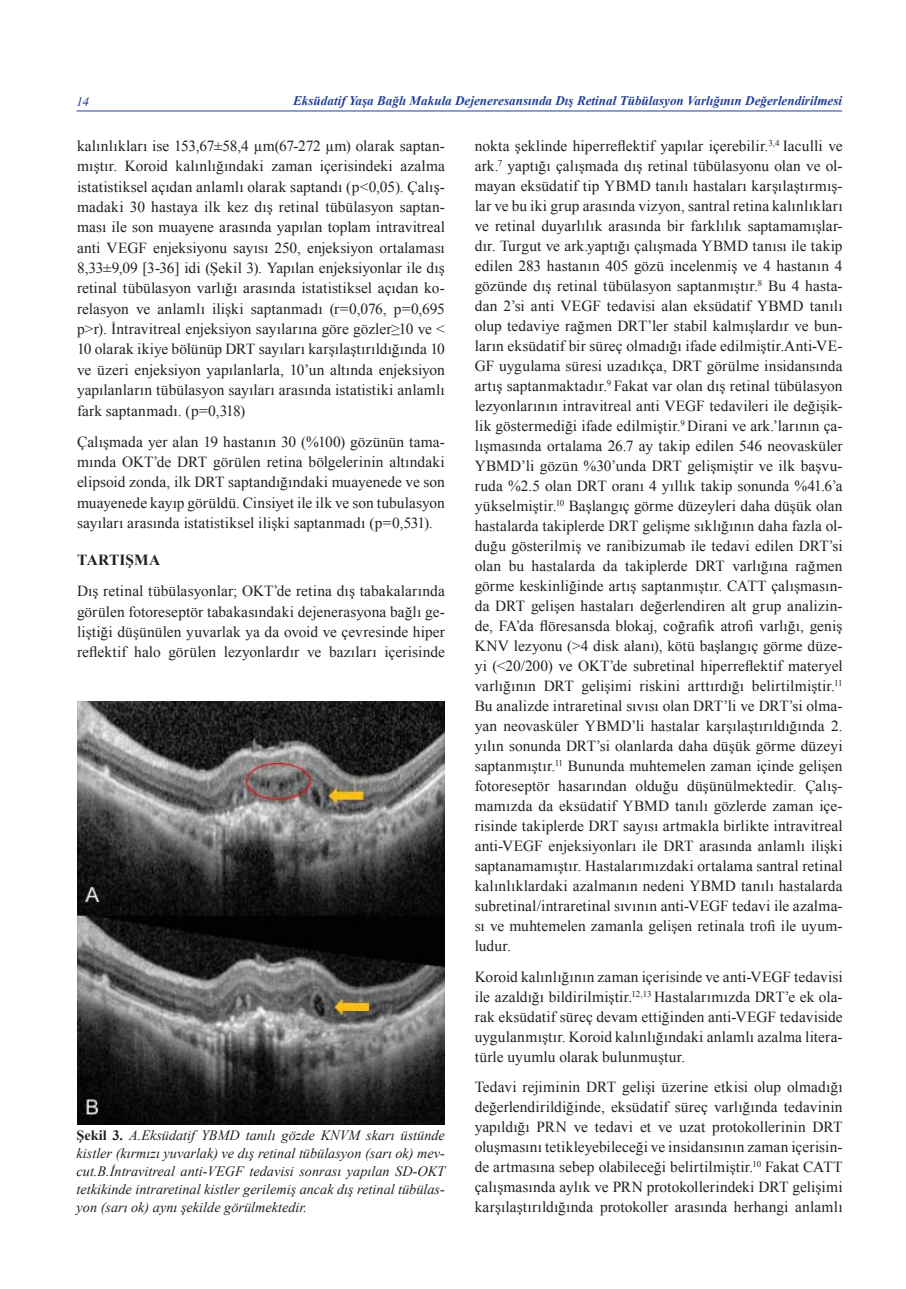
<style>
.page{position:relative;width:906px;height:1289px;background:#fff}
.page>*{position:absolute;margin:0;border:0;box-sizing:border-box;transform-origin:0 0}
.t1{font:15.3px/20px "Times New Roman";letter-spacing:.01em;color:#231f20;text-align:justify}
.t2{font:700 15.3px "Times New Roman";letter-spacing:.01em;color:#231f20}
.t3{font:italic 14.25px/18px "Times New Roman";color:#231f20;text-align:justify}
.t4{font:italic 700 13.2px "Times New Roman";color:#223f9a}
.t5{font:italic 12.75px "Times";color:#223f9a}
.s1{font-weight:700;font-style:normal}
</style>
<div class="page">
<hr style="left:77px;top:111px;width:765px;height:1px;background:#223f9a">
<img style="left:77px;top:702px;width:368px;height:422px">
<p class="t5" style="left:77px;top:97px;width:14px">14</p>
<p class="t4" style="left:293px;top:94px;width:550px">Eksüdatif Yaşa Bağlı Makula Dejeneresansında Dış Retinal Tübülasyon Varlığının Değerlendirilmesi</p>
<p class="t1" style="left:475px;top:136px;width:369px">nokta şeklinde hiperreflektif yapılar içerebilir.<sup>3,4</sup> Iaculli ve ark.<sup>7</sup> yaptığı çalışmada dış retinal tübülasyonu olan ve ol&shy;mayan eksüdatif tip YBMD tanılı hastaları karşılaştırmış&shy;lar ve bu iki grup arasında vizyon, santral retina kalınlıkları ve retinal duyarlılık arasında bir farklılık saptamamışlar&shy;dır. Turgut ve ark.yaptığı çalışmada YBMD tanısı ile takip edilen 283 hastanın 405 gözü incelenmiş ve 4 hastanın 4 gözünde dış retinal tübülasyon saptanmıştır.<sup>8</sup> Bu 4 hasta&shy;dan 2’si anti VEGF tedavisi alan eksüdatif YBMD tanılı olup tedaviye rağmen DRT’ler stabil kalmışlardır ve bun&shy;ların eksüdatif bir süreç olmadığı ifade edilmiştir.Anti-VE-GF uygulama süresi uzadıkça, DRT görülme insidansında artış saptanmaktadır.<sup>9</sup> Fakat var olan dış retinal tübülasyon lezyonlarının intravitreal anti VEGF tedavileri ile değişik&shy;lik göstermediği ifade edilmiştir.<sup>9</sup> Dirani ve ark.’larının ça&shy;lışmasında ortalama 26.7 ay takip edilen 546 neovasküler YBMD’li gözün %30’unda DRT gelişmiştir ve ilk başvu&shy;ruda %2.5 olan DRT oranı 4 yıllık takip sonunda %41.6’a yükselmiştir.<sup>10</sup> Başlangıç görme düzeyleri daha düşük olan hastalarda takiplerde DRT gelişme sıklığının daha fazla ol&shy;duğu gösterilmiş ve ranibizumab ile tedavi edilen DRT’si olan bu hastalarda da takiplerde DRT varlığına rağmen görme keskinliğinde artış saptanmıştır. CATT çalışmasın&shy;da DRT gelişen hastaları değerlendiren alt grup analizin&shy;de, FA’da flöresansda blokaj, coğrafik atrofi varlığı, geniş KNV lezyonu (&gt;4 disk alanı), kötü başlangıç görme düze&shy;yi (&lt;20/200) ve OKT’de subretinal hiperreflektif materyel varlığının DRT gelişimi riskini arttırdığı belirtilmiştir.<sup>11<br></sup>Bu analizde intraretinal sıvısı olan DRT’li ve DRT’si olma&shy;yan neovasküler YBMD’li hastalar karşılaştırıldığında 2. yılın sonunda DRT’si olanlarda daha düşük görme düzeyi saptanmıştır.<sup>11</sup> Bununda muhtemelen zaman içinde gelişen fotoreseptör hasarından olduğu düşünülmektedir. Çalış&shy;mamızda da eksüdatif YBMD tanılı gözlerde zaman içe&shy;risinde takiplerde DRT sayısı artmakla birlikte intravitreal anti-VEGF enjeksiyonları ile DRT arasında anlamlı ilişki saptanamamıştır. Hastalarımızdaki ortalama santral retinal kalınlıklardaki azalmanın nedeni YBMD tanılı hastalarda subretinal/intraretinal sıvının anti-VEGF tedavi ile azalma&shy;sı ve muhtemelen zamanla gelişen retinala trofi ile uyum&shy;ludur.</p>
<p class="t1" style="left:475px;top:966px;width:369px">Koroid kalınlığının zaman içerisinde ve anti-VEGF tedavisi ile azaldığı bildirilmiştir.<sup>12,13</sup> Hastalarımızda DRT’e ek ola&shy;rak eksüdatif süreç devam ettiğinden anti-VEGF tedaviside uygulanmıştır. Koroid kalınlığındaki anlamlı azalma litera&shy;türle uyumlu olarak bulunmuştur.</p>
<p class="t1" style="left:475px;top:1077px;width:369px">Tedavi rejiminin DRT gelişi üzerine etkisi olup olmadığı değerlendirildiğinde, eksüdatif süreç varlığında tedavinin yapıldığı PRN ve tedavi et ve uzat protokollerinin DRT oluşmasını tetikleyebileceği ve insidansının zaman içerisin&shy;de artmasına sebep olabileceği belirtilmiştir.<sup>10</sup> Fakat CATT çalışmasında aylık ve PRN protokollerindeki DRT gelişimi karşılaştırıldığında protokoller arasında herhangi anlamlı</p>
<p class="t1" style="left:77px;top:136px;width:369px;line-height:20.4px">kalınlıkları ise 153,67±58,4 μm(67-272 μm) olarak saptan&shy;mıştır. Koroid kalınlığındaki zaman içerisindeki azalma istatistiksel açıdan anlamlı olarak saptandı (p&lt;0,05). Çalış&shy;madaki 30 hastaya ilk kez dış retinal tübülasyon saptan&shy;ması ile son muayene arasında yapılan toplam intravitreal anti VEGF enjeksiyonu sayısı 250, enjeksiyon ortalaması 8,33±9,09 [3-36] idi (Şekil 3). Yapılan enjeksiyonlar ile dış retinal tübülasyon varlığı arasında istatistiksel açıdan ko&shy;relasyon ve anlamlı ilişki saptanmadı (r=0,076, p=0,695 p&gt;r). İntravitreal enjeksiyon sayılarına göre gözler≥10 ve &lt; 10 olarak ikiye bölünüp DRT sayıları karşılaştırıldığında 10 ve üzeri enjeksiyon yapılanlarla, 10’un altında enjeksiyon yapılanların tübülasyon sayıları arasında istatistiki anlamlı fark saptanmadı. (p=0,318)</p>
<p class="t1" style="left:77px;top:431px;width:369px;line-height:20.4px">Çalışmada yer alan 19 hastanın 30 (%100) gözünün tama&shy;mında OKT’de DRT görülen retina bölgelerinin altındaki elipsoid zonda, ilk DRT saptandığındaki muayenede ve son muayenede kayıp görüldü. Cinsiyet ile ilk ve son tubulasyon sayıları arasında istatistiksel ilişki saptanmadı (p=0,531).</p>
<p class="t2" style="left:77px;top:551px;width:85px">TARTIŞMA</p>
<p class="t1" style="left:77px;top:581px;width:369px;line-height:20.4px">Dış retinal tübülasyonlar; OKT’de retina dış tabakalarında görülen fotoreseptör tabakasındaki dejenerasyona bağlı ge&shy;liştiği düşünülen yuvarlak ya da ovoid ve çevresinde hiper reflektif halo görülen lezyonlardır ve bazıları içerisinde</p>
<p class="t3" style="left:77px;top:1126px;width:370px"><span class="s1">Şekil 3.</span> A.Eksüdatif YBMD tanılı gözde KNVM skarı üstünde kistler (kırmızı yuvarlak) ve dış retinal tübülasyon (sarı ok) mev&shy;cut.B.İntravitreal anti-VEGF tedavisi sonrası yapılan SD-OKT tetkikinde intraretinal kistler gerilemiş ancak dış retinal tübülas&shy;yon (sarı ok) aynı şekilde görülmektedir.</p>
</div>
